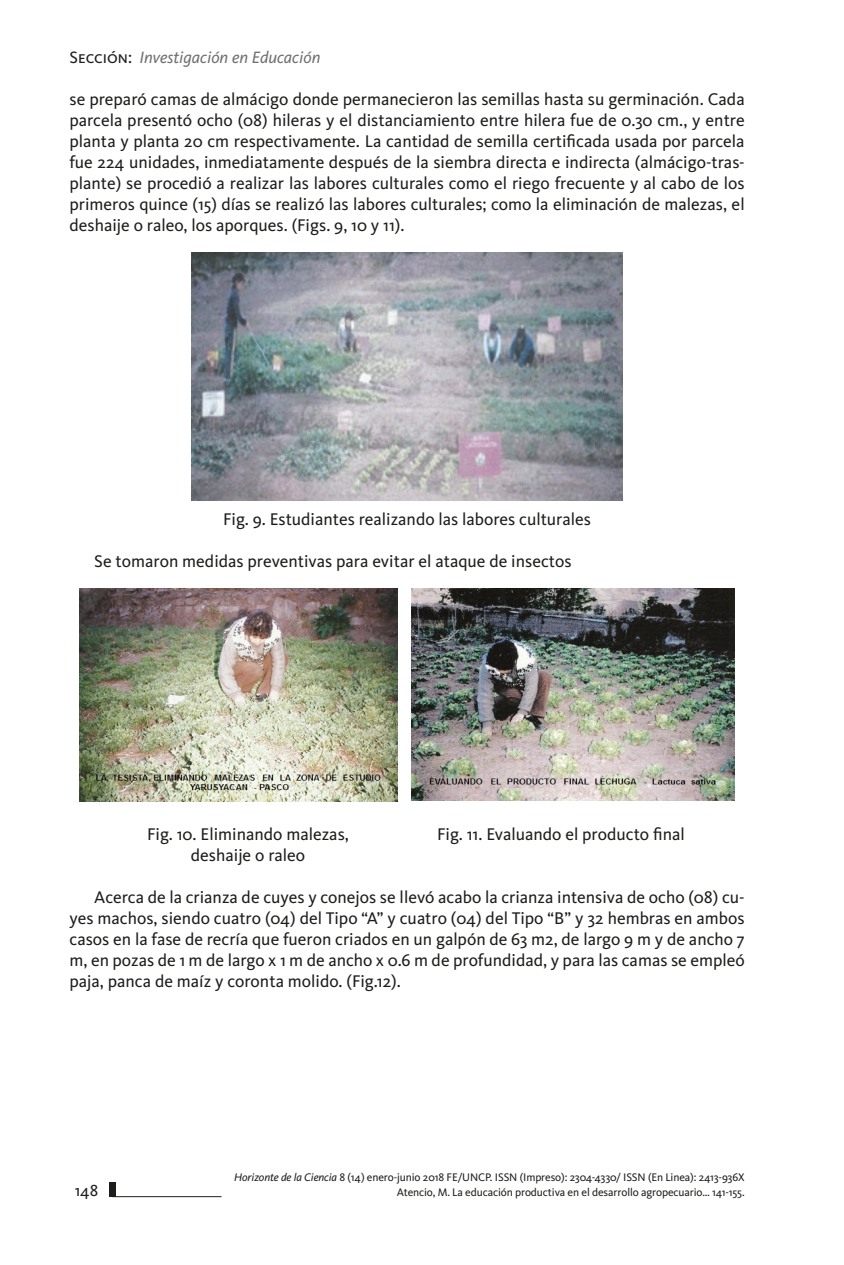
<style>
.page{position:relative;width:844px;height:1265px;background:#fff}
.page>*{position:absolute;margin:0;border:0;box-sizing:border-box;transform-origin:0 0}
.t1{font:17.5px/21px "Kievit";color:#1d1d1b;text-align:justify}
.t2{font:italic 16.97px "Kievit";color:#70706f}
.t3{font:16.62px "Kievit";color:#1d1d1b}
.t4{font:11.38px/14.9px "Kievit";letter-spacing:-.01em;color:#1d1d1b;text-align:right}
.s1{font-family:"Kievit Book SC";font-style:normal;color:#1d1d1b}
.s2{font-style:italic}
</style>
<div class="page">
<hr style="left:112px;top:1196px;width:109px;height:1px;background:#1d1d1b">
<div style="left:109px;top:1182px;width:6px;height:15px;background:#1d1d1b"></div>
<img style="left:191px;top:252px;width:431px;height:248px">
<img style="left:411px;top:589px;width:323px;height:212px">
<img style="left:80px;top:588px;width:317px;height:213px">
<p class="t2" style="left:69px;top:47px;width:252px"><span class="s1">Sección:</span> Investigación en Educación</p>
<p class="t1" style="left:69px;top:89px;width:676px">se preparó camas de almácigo donde permanecieron las semillas hasta su germinación. Cada parcela presentó ocho (08) hileras y el distanciamiento entre hilera fue de 0.30 cm., y entre planta y planta 20 cm respectivamente. La cantidad de semilla certificada usada por parcela fue 224 unidades, inmediatamente después de la siembra directa e indirecta (almácigo-tras&shy;plante) se procedió a realizar las labores culturales como el riego frecuente y al cabo de los primeros quince (15) días se realizó las labores culturales; como la eliminación de malezas, el deshaije o raleo, los aporques. (Figs. 9, 10 y 11).</p>
<p class="t1" style="left:223px;top:509px;width:369px">Fig. 9. Estudiantes realizando las labores culturales</p>
<p class="t1" style="left:94px;top:551px;width:478px">Se tomaron medidas preventivas para evitar el ataque de insectos</p>
<p class="t1" style="left:147px;top:824px;width:203px;text-align:center">Fig. 10. Eliminando malezas, deshaije o raleo</p>
<p class="t1" style="left:437px;top:824px;width:249px">Fig. 11. Evaluando el producto final</p>
<p class="t1" style="left:69px;top:887px;width:676px;text-indent:25px">Acerca de la crianza de cuyes y conejos se llevó acabo la crianza intensiva de ocho (08) cu&shy;yes machos, siendo cuatro (04) del Tipo “A” y cuatro (04) del Tipo “B” y 32 hembras en ambos casos en la fase de recría que fueron criados en un galpón de 63 m2, de largo 9 m y de ancho 7 m, en pozas de 1 m de largo x 1 m de ancho x 0.6 m de profundidad, y para las camas se empleó paja, panca de maíz y coronta molido. (Fig.12).</p>
<p class="t3" style="left:75px;top:1181px;width:25px">148</p>
<p class="t4" style="left:234px;top:1170px;width:512px"><span class="s2">Horizonte de la Ciencia</span> 8 (14) enero-junio 2018 FE/UNCP. ISSN (Impreso): 2304-4330/ ISSN (En Linea): 2413-936X<br>Atencio, M. La educación productiva en el desarrollo agropecuario… 141-155.</p>
</div>
